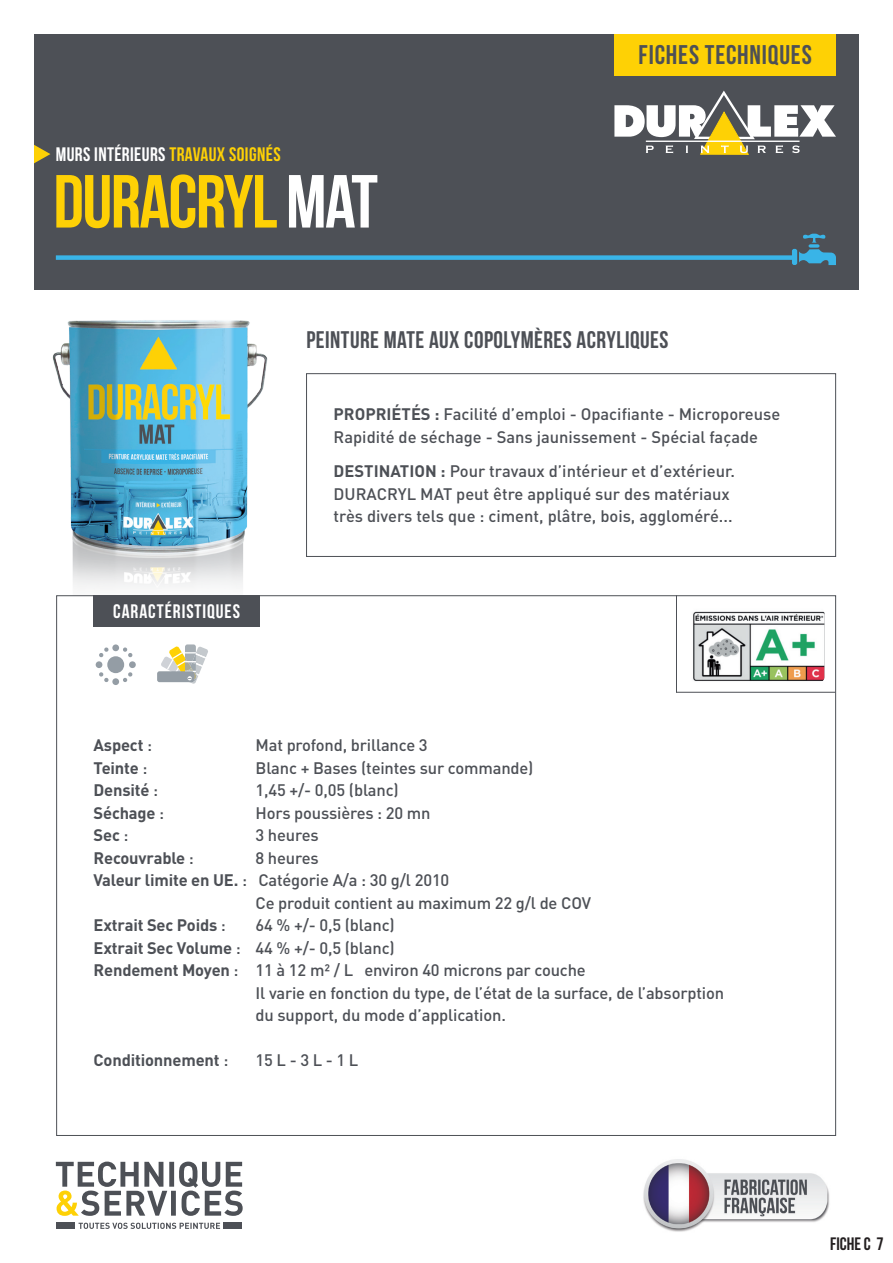
<style>
.page{position:relative;width:893px;height:1263px;background:#fff}
.page>*{position:absolute;margin:0;border:0;box-sizing:border-box;transform-origin:0 0}
.t1{font:75px "Bebas Neue";letter-spacing:-.02em;color:#fed105}
.t2{font:27px "Bebas Neue";letter-spacing:.03em;color:#4d5056}
.t3{font:24px "Bebas Neue";letter-spacing:.02em;color:#4d5056}
.t4{font:19.5px "Bebas Neue";letter-spacing:.02em;color:#fff}
.t5{font:19.5px "Bebas Neue";letter-spacing:.05em;color:#fff}
.t6{font:18px "Bebas Neue";color:#231f20}
.t7{font:500 16.5px/22.5px "DINOT";letter-spacing:-.01em;color:#4d5056}
.t8{font:700 16.5px "DINOT";letter-spacing:-.01em;color:#4d5056}
.s1{color:#fed105}
.s2{color:#fff}
.s3{font-weight:700}
.s4{font-weight:500}
</style>
<div class="page">
<img style="left:52px;top:320px;width:216px;height:268px">
<div style="left:34px;top:34px;width:825px;height:255px;background:#4d5056"></div>
<div style="left:614px;top:34px;width:222px;height:41px;background:#fed105"></div>
<svg style="left:614px;top:90px;width:222px;height:65px"></svg>
<svg style="left:34px;top:145px;width:16px;height:18px"></svg>
<div style="left:56px;top:255px;width:738px;height:5px;background:#39b4e7"></div>
<div style="left:792px;top:249px;width:5px;height:16px;background:#39b4e7;border-radius:2px"></div>
<svg style="left:799px;top:234px;width:37px;height:31px"></svg>
<div style="left:306px;top:373px;width:530px;height:184px;border:1px solid #4d5056"></div>
<div style="left:94px;top:595px;width:166px;height:31px;background:#4d5056"></div>
<svg style="left:79px;top:1223px;width:141px;height:6px"></svg>
<svg style="left:56px;top:1161px;width:187px;height:55px"></svg>
<div style="left:56px;top:1222px;width:19px;height:7px;background:#4d5056"></div>
<div style="left:223px;top:1222px;width:19px;height:7px;background:#4d5056"></div>
<img style="left:693px;top:611px;width:131px;height:71px">
<hr style="left:676px;top:595px;width:1px;height:98px;background:#4d5056">
<img style="left:643px;top:1159px;width:187px;height:73px">
<svg style="left:96px;top:644px;width:40px;height:41px"></svg>
<div style="left:157px;top:671px;width:37px;height:11px;background:#949da5;border-radius:2px"></div>
<svg style="left:161px;top:644px;width:47px;height:40px"></svg>
<hr style="left:676px;top:692px;width:159px;height:1px;background:#4d5056">
<p class="t4" style="left:56px;top:144px;width:226px">MURS INTÉRIEURS <span class="s1">TRAVAUX SOIGNÉS</span></p>
<h1 class="t1" style="left:53px;top:160px;width:326px">DURACRYL <span class="s2">MAT</span></h1>
<h2 class="t2" style="left:639px;top:40px;width:175px">FICHES TECHNIQUES</h2>
<h3 class="t3" style="left:306px;top:327px;width:363px">PEINTURE MATE AUX COPOLYMÈRES ACRYLIQUES</h3>
<p class="t5" style="left:113px;top:601px;width:128px">CARACTÉRISTIQUES</p>
<p class="t7" style="left:334px;top:402px;width:448px"><span class="s3">PROPRIÉTÉS :</span> Facilité d’emploi - Opacifiante - Microporeuse<br>Rapidité de séchage - Sans jaunissement - Spécial façade</p>
<p class="t7" style="left:334px;top:459px;width:403px"><span class="s3">DESTINATION :</span> Pour travaux d’intérieur et d’extérieur.<br>DURACRYL MAT peut être appliqué sur des matériaux très divers tels que : ciment, plâtre, bois, aggloméré...</p>
<p class="t8" style="left:94px;top:734px;width:60px">Aspect <span class="s4">:</span></p>
<p class="t7" style="left:256px;top:733px;width:174px">Mat profond, brillance 3</p>
<p class="t8" style="left:94px;top:756px;width:55px">Teinte <span class="s4">:</span></p>
<p class="t7" style="left:256px;top:756px;width:279px">Blanc + Bases (teintes sur commande)</p>
<p class="t8" style="left:94px;top:779px;width:66px">Densité <span class="s4">:</span></p>
<p class="t7" style="left:256px;top:778px;width:145px">1,45 +/- 0,05 (blanc)</p>
<p class="t8" style="left:94px;top:801px;width:72px">Séchage <span class="s4">:</span></p>
<p class="t7" style="left:256px;top:801px;width:177px">Hors poussières : 20 mn</p>
<p class="t8" style="left:94px;top:824px;width:36px">Sec <span class="s4">:</span></p>
<p class="t7" style="left:256px;top:823px;width:65px">3 heures</p>
<p class="t8" style="left:94px;top:846px;width:102px">Recouvrable <span class="s4">:</span></p>
<p class="t7" style="left:256px;top:846px;width:65px">8 heures</p>
<p class="t7" style="left:94px;top:868px;width:357px"><span class="s3">Valeur limite en UE.</span> : Catégorie A/a : 30 g/l 2010</p>
<p class="t7" style="left:256px;top:891px;width:337px">Ce produit contient au maximum 22 g/l de COV</p>
<p class="t8" style="left:94px;top:914px;width:134px">Extrait Sec Poids <span class="s4">:</span></p>
<p class="t7" style="left:256px;top:913px;width:141px">64 % +/- 0,5 (blanc)</p>
<p class="t7" style="left:94px;top:936px;width:303px"><span class="s3">Extrait Sec Volume</span> : 44 % +/- 0,5 (blanc)</p>
<p class="t7" style="left:94px;top:958px;width:494px"><span class="s3">Rendement Moyen</span> : 11 à 12 m² / L environ 40 microns par couche</p>
<p class="t7" style="left:256px;top:981px;width:470px">Il varie en fonction du type, de l’état de la surface, de l’absorption</p>
<p class="t7" style="left:256px;top:1003px;width:252px">du support, du mode d’application.</p>
<p class="t8" style="left:94px;top:1049px;width:136px">Conditionnement <span class="s4">:</span></p>
<p class="t7" style="left:256px;top:1048px;width:104px">15 L - 3 L - 1 L</p>
<p class="t6" style="left:830px;top:1234px;width:55px">FICHE C 7</p>
</div>
